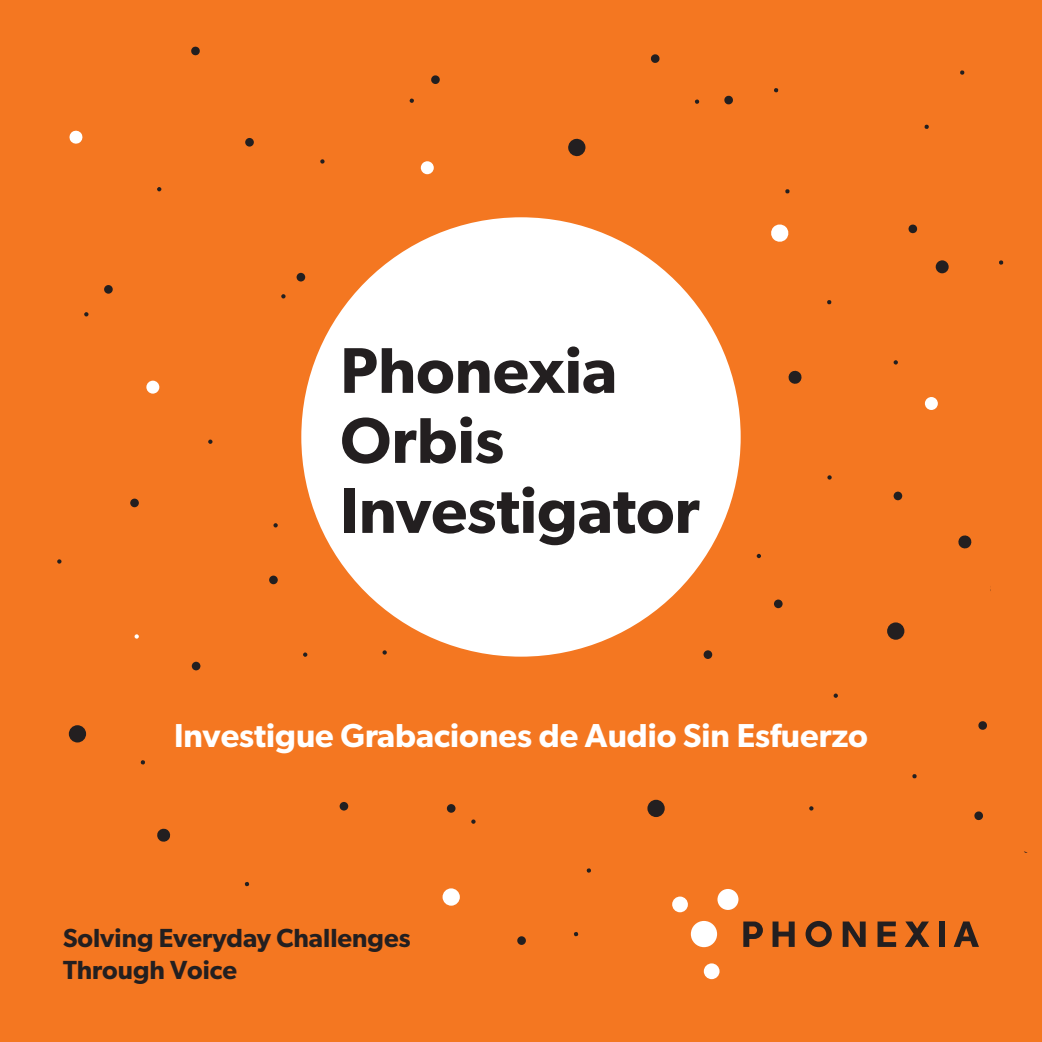
<style>
.page{position:relative;width:1042px;height:1042px;background:#f47721}
.page>*{position:absolute;margin:0;border:0;box-sizing:border-box;transform-origin:0 0}
.t1{font:600 64.75px/70px "Gibson";color:#231f20}
.t2{font:600 33.25px "Gibson";color:#fff}
.t3{font:600 26.25px/31.5px "Gibson";color:#231f20}
</style>
<div class="page">
<div style="left:935px;top:260px;width:14px;height:13px;background:#231f20;border-radius:50%"></div>
<div style="left:647px;top:799px;width:18px;height:18px;background:#231f20;border-radius:50%"></div>
<div style="left:887px;top:622px;width:17px;height:18px;background:#231f20;border-radius:50%"></div>
<div style="left:69px;top:725px;width:17px;height:17px;background:#231f20;border-radius:50%"></div>
<div style="left:517px;top:936px;width:9px;height:9px;background:#231f20;border-radius:50%"></div>
<div style="left:893px;top:492px;width:9px;height:8px;background:#231f20;border-radius:50%"></div>
<div style="left:192px;top:662px;width:8px;height:8px;background:#231f20;border-radius:50%"></div>
<div style="left:340px;top:802px;width:8px;height:8px;background:#231f20;border-radius:50%"></div>
<svg style="left:827px;top:475px;width:5px;height:5px"></svg>
<svg style="left:809px;top:806px;width:4px;height:4px"></svg>
<svg style="left:893px;top:360px;width:5px;height:4px"></svg>
<svg style="left:471px;top:819px;width:4px;height:5px"></svg>
<svg style="left:827px;top:300px;width:4px;height:4px"></svg>
<svg style="left:785px;top:189px;width:5px;height:5px"></svg>
<div style="left:447px;top:804px;width:8px;height:9px;background:#231f20;border-radius:50%"></div>
<svg style="left:788px;top:370px;width:14px;height:14px"></svg>
<svg style="left:958px;top:535px;width:14px;height:14px"></svg>
<div style="left:104px;top:285px;width:9px;height:9px;background:#231f20;border-radius:50%"></div>
<svg style="left:833px;top:693px;width:5px;height:5px"></svg>
<svg style="left:208px;top:439px;width:4px;height:5px"></svg>
<svg style="left:84px;top:312px;width:4px;height:4px"></svg>
<svg style="left:978px;top:721px;width:9px;height:9px"></svg>
<svg style="left:140px;top:760px;width:5px;height:5px"></svg>
<svg style="left:157px;top:828px;width:14px;height:14px"></svg>
<svg style="left:130px;top:498px;width:9px;height:9px"></svg>
<svg style="left:57px;top:559px;width:4px;height:5px"></svg>
<svg style="left:912px;top:774px;width:5px;height:4px"></svg>
<svg style="left:974px;top:811px;width:9px;height:9px"></svg>
<svg style="left:431px;top:75px;width:9px;height:9px"></svg>
<svg style="left:409px;top:98px;width:5px;height:5px"></svg>
<div style="left:245px;top:138px;width:9px;height:9px;background:#231f20;border-radius:50%"></div>
<svg style="left:157px;top:187px;width:4px;height:4px"></svg>
<svg style="left:568px;top:138px;width:18px;height:19px"></svg>
<svg style="left:586px;top:868px;width:5px;height:5px"></svg>
<svg style="left:574px;top:932px;width:4px;height:4px"></svg>
<svg style="left:724px;top:95px;width:9px;height:10px"></svg>
<svg style="left:694px;top:99px;width:5px;height:5px"></svg>
<svg style="left:774px;top:88px;width:4px;height:5px"></svg>
<svg style="left:924px;top:124px;width:5px;height:5px"></svg>
<svg style="left:960px;top:70px;width:4px;height:5px"></svg>
<svg style="left:908px;top:224px;width:9px;height:10px"></svg>
<div style="left:924px;top:397px;width:14px;height:13px;background:#fff;border-radius:50%"></div>
<div style="left:146px;top:380px;width:13px;height:14px;background:#fff;border-radius:50%"></div>
<div style="left:442px;top:888px;width:18px;height:18px;background:#fff;border-radius:50%"></div>
<svg style="left:785px;top:226px;width:4px;height:14px"></svg>
<svg style="left:135px;top:634px;width:4px;height:4px"></svg>
<svg style="left:69px;top:130px;width:14px;height:14px"></svg>
<svg style="left:269px;top:160px;width:516px;height:499px"></svg>
<div style="left:301px;top:217px;width:439px;height:439px;background:#fff;border-radius:50%"></div>
<svg style="left:772px;top:921px;width:22px;height:26px"></svg>
<svg style="left:842px;top:921px;width:23px;height:26px"></svg>
<svg style="left:877px;top:921px;width:19px;height:26px"></svg>
<div style="left:938px;top:921px;width:6px;height:26px;background:#231f20"></div>
<svg style="left:953px;top:921px;width:26px;height:26px"></svg>
<svg style="left:743px;top:921px;width:20px;height:26px"></svg>
<svg style="left:905px;top:921px;width:24px;height:26px"></svg>
<svg style="left:805px;top:921px;width:27px;height:26px"></svg>
<div style="left:672px;top:896px;width:16px;height:16px;background:#fff;border-radius:50%"></div>
<div style="left:717px;top:889px;width:21px;height:21px;background:#fff;border-radius:50%"></div>
<div style="left:704px;top:963px;width:15px;height:16px;background:#fff;border-radius:50%"></div>
<div style="left:691px;top:921px;width:26px;height:26px;background:#fff;border-radius:50%"></div>
<h1 class="t1" style="left:340px;top:334px;width:361px">Phonexia<br>Orbis<br>Investigator</h1>
<p class="t2" style="left:174px;top:716px;width:695px">Investigue Grabaciones de Audio Sin Esfuerzo</p>
<p class="t3" style="left:63px;top:922px;width:349px">Solving Everyday Challenges<br>Through Voice</p>
</div>
